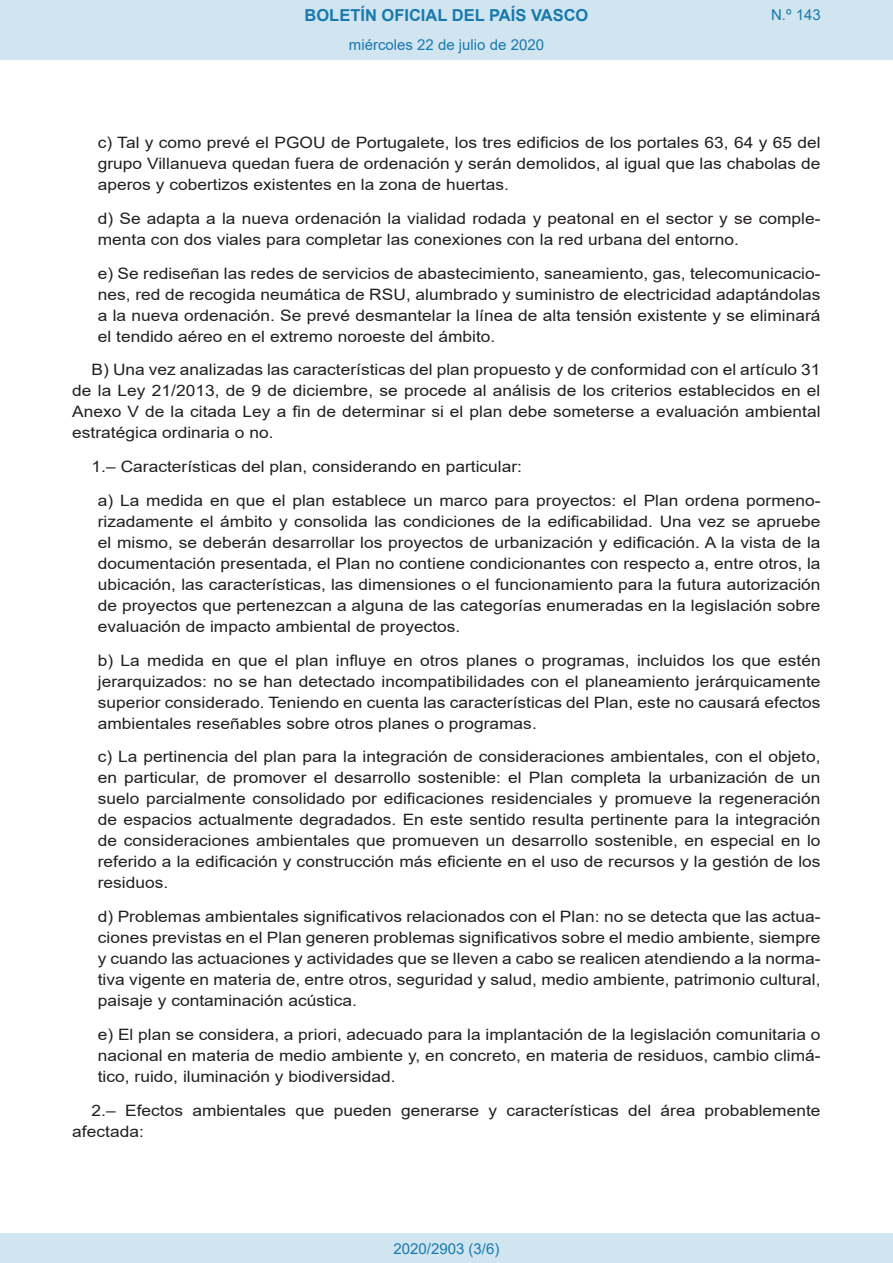
<style>
.page{position:relative;width:893px;height:1263px;background:#fff}
.page>*{position:absolute;margin:0;border:0;box-sizing:border-box;transform-origin:0 0}
.t1{font:700 16.5px "Arial";color:#1879ad}
.BOPVDetalle1{font:15.6px/21px "Arial";color:#231f20;text-align:justify;scale:1.11 1}
.BOPVDetalle{font:15.6px/21px "Arial";color:#231f20;text-align:justify;scale:1.11 1}
.Paginacion_Centro{font:15px "Arial";color:#1879ad}
</style>
<div class="page">
<div style="left:0;top:0;width:893px;height:60px;background:#d0e5f0"></div>
<div style="left:0;top:1233px;width:893px;height:30px;background:#d0e5f0"></div>
<p class="t1" style="left:305px;top:3px;width:285px">BOLETÍN OFICIAL DEL PAÍS VASCO</p>
<p class="Paginacion_Centro" style="left:349px;top:35px;width:197px">miércoles 22 de julio de 2020</p>
<p class="Paginacion_Centro" style="left:771px;top:5px;width:51px">N.º 143</p>
<p class="BOPVDetalle1" style="left:98px;top:132px;width:653px">c) Tal y como prevé el PGOU de Portugalete, los tres edificios de los portales 63, 64 y 65 del grupo Villanueva quedan fuera de ordenación y serán demolidos, al igual que las chabolas de aperos y cobertizos existentes en la zona de huertas.</p>
<p class="BOPVDetalle1" style="left:98px;top:208px;width:653px">d) Se adapta a la nueva ordenación la vialidad rodada y peatonal en el sector y se comple&shy;menta con dos viales para completar las conexiones con la red urbana del entorno.</p>
<p class="BOPVDetalle1" style="left:98px;top:263px;width:653px">e) Se rediseñan las redes de servicios de abastecimiento, saneamiento, gas, telecomunicacio&shy;nes, red de recogida neumática de RSU, alumbrado y suministro de electricidad adaptándolas a la nueva ordenación. Se prevé desmantelar la línea de alta tensión existente y se eliminará el tendido aéreo en el extremo noroeste del ámbito.</p>
<p class="BOPVDetalle" style="left:72px;top:359px;width:676px;text-indent:19px">B) Una vez analizadas las características del plan propuesto y de conformidad con el artículo 31 de la Ley 21/2013, de 9 de diciembre, se procede al análisis de los criterios establecidos en el Anexo V de la citada Ley a fin de determinar si el plan debe someterse a evaluación ambiental estratégica ordinaria o no.</p>
<p class="BOPVDetalle" style="left:92px;top:456px;width:389px">1.– Características del plan, considerando en particular:</p>
<p class="BOPVDetalle1" style="left:98px;top:490px;width:653px">a) La medida en que el plan establece un marco para proyectos: el Plan ordena pormeno&shy;rizadamente el ámbito y consolida las condiciones de la edificabilidad. Una vez se apruebe el mismo, se deberán desarrollar los proyectos de urbanización y edificación. A la vista de la documentación presentada, el Plan no contiene condicionantes con respecto a, entre otros, la ubicación, las características, las dimensiones o el funcionamiento para la futura autorización de proyectos que pertenezcan a alguna de las categorías enumeradas en la legislación sobre evaluación de impacto ambiental de proyectos.</p>
<p class="BOPVDetalle1" style="left:98px;top:650px;width:653px">b) La medida en que el plan influye en otros planes o programas, incluidos los que estén jerarquizados: no se han detectado incompatibilidades con el planeamiento jerárquicamente superior considerado. Teniendo en cuenta las características del Plan, este no causará efectos ambientales reseñables sobre otros planes o programas.</p>
<p class="BOPVDetalle1" style="left:98px;top:746px;width:653px">c) La pertinencia del plan para la integración de consideraciones ambientales, con el objeto, en particular, de promover el desarrollo sostenible: el Plan completa la urbanización de un suelo parcialmente consolidado por edificaciones residenciales y promueve la regeneración de espacios actualmente degradados. En este sentido resulta pertinente para la integración de consideraciones ambientales que promueven un desarrollo sostenible, en especial en lo referido a la edificación y construcción más eficiente en el uso de recursos y la gestión de los residuos.</p>
<p class="BOPVDetalle1" style="left:98px;top:906px;width:653px">d) Problemas ambientales significativos relacionados con el Plan: no se detecta que las actua&shy;ciones previstas en el Plan generen problemas significativos sobre el medio ambiente, siempre y cuando las actuaciones y actividades que se lleven a cabo se realicen atendiendo a la norma&shy;tiva vigente en materia de, entre otros, seguridad y salud, medio ambiente, patrimonio cultural, paisaje y contaminación acústica.</p>
<p class="BOPVDetalle1" style="left:98px;top:1024px;width:653px">e) El plan se considera, a priori, adecuado para la implantación de la legislación comunitaria o nacional en materia de medio ambiente y, en concreto, en materia de residuos, cambio climá&shy;tico, ruido, iluminación y biodiversidad.</p>
<p class="BOPVDetalle" style="left:72px;top:1100px;width:676px;text-indent:19px">2.– Efectos ambientales que pueden generarse y características del área probablemente afectada:</p>
<p class="Paginacion_Centro" style="left:393px;top:1238px;width:107px">2020/2903 (3/6)</p>
</div>
